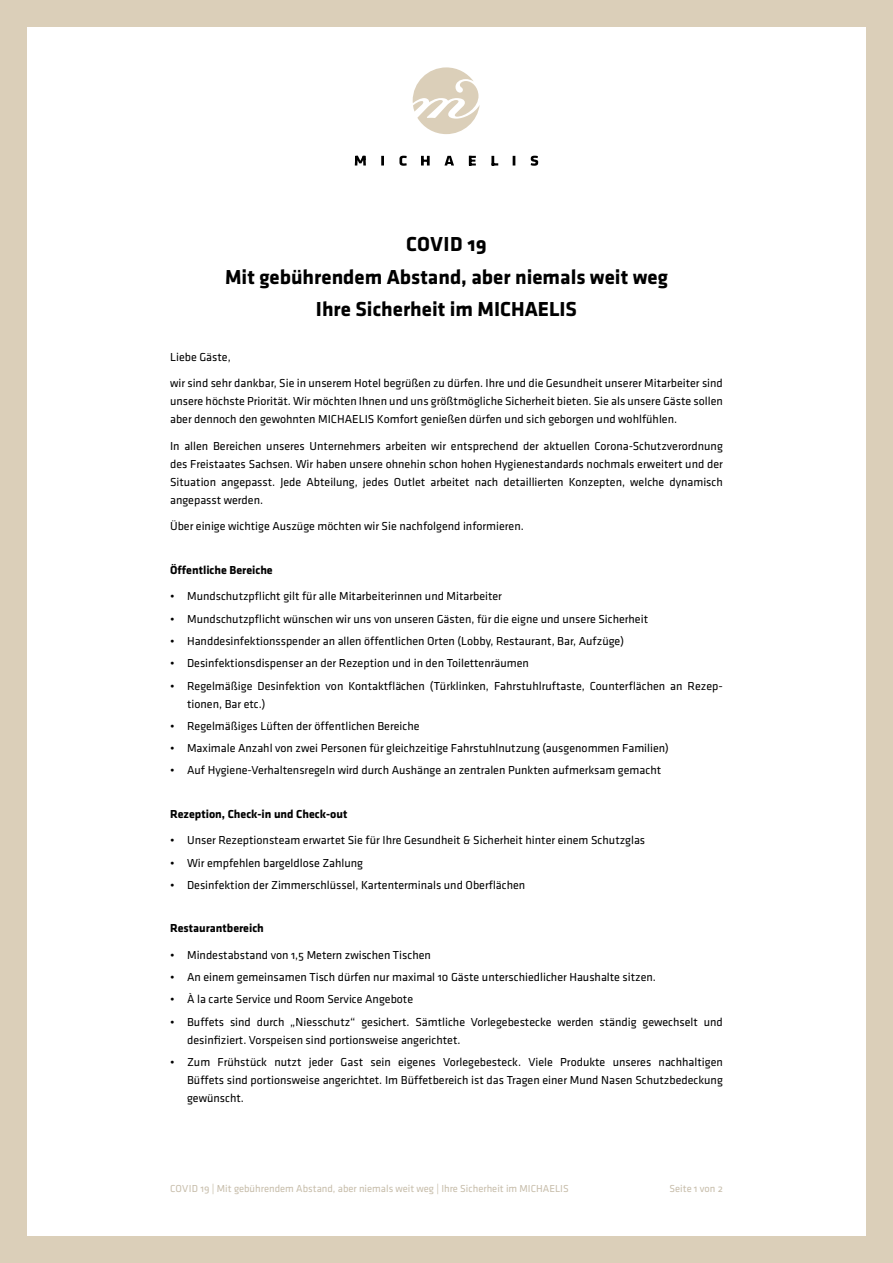
<style>
.page{position:relative;width:893px;height:1263px;background:#dbcfb9}
.page>*{position:absolute;margin:0;border:0;box-sizing:border-box;transform-origin:0 0}
.t1{font:21px/32.5px "Klavika Bold OSF";color:#000;text-align:center}
.t2{font:12px/18px "Klavika Regular OSF";color:#000;text-align:justify}
.t3{font:12px "Klavika Bold OSF";color:#000}
.t4{font:10.5px "Klavika Regular OSF";color:#c7bdaa}
</style>
<div class="page">
<div style="left:27px;top:27px;width:839px;height:1209px;background:#fff"></div>
<svg style="left:413px;top:67px;width:67px;height:67px"></svg>
<svg style="left:355px;top:156px;width:183px;height:10px"></svg>
<h1 class="t1" style="left:225px;top:228px;width:444px">COVID 19<br>Mit gebührendem Abstand, aber niemals weit weg<br>Ihre Sicherheit im MICHAELIS</h1>
<p class="t2" style="left:170px;top:348px;width:62px">Liebe Gäste,</p>
<p class="t2" style="left:170px;top:375px;width:554px">wir sind sehr dankbar, Sie in unserem Hotel begrüßen zu dürfen. Ihre und die Gesundheit unserer Mitarbeiter sind unsere höchste Priorität. Wir möchten Ihnen und uns größtmögliche Sicherheit bieten. Sie als unsere Gäste sollen aber dennoch den gewohnten MICHAELIS Komfort genießen dürfen und sich geborgen und wohlfühlen.</p>
<p class="t2" style="left:170px;top:437px;width:554px">In allen Bereichen unseres Unternehmers arbeiten wir entsprechend der aktuellen Corona-Schutzverordnung des Freistaates Sachsen. Wir haben unsere ohnehin schon hohen Hygienestandards nochmals erweitert und der Situation angepasst. Jede Abteilung, jedes Outlet arbeitet nach detaillierten Konzepten, welche dynamisch angepasst werden.</p>
<p class="t2" style="left:170px;top:518px;width:355px">Über einige wichtige Auszüge möchten wir Sie nachfolgend informieren.</p>
<p class="t3" style="left:170px;top:563px;width:104px">Öffentliche Bereiche</p>
<p class="t2" style="left:170px;top:588px;width:333px">• Mundschutzpflicht gilt für alle Mitarbeiterinnen und Mitarbeiter</p>
<p class="t2" style="left:170px;top:610px;width:479px">• Mundschutzpflicht wünschen wir uns von unseren Gästen, für die eigne und unsere Sicherheit</p>
<p class="t2" style="left:170px;top:632px;width:455px">• Handdesinfektionsspender an allen öffentlichen Orten (Lobby, Restaurant, Bar, Aufzüge)</p>
<p class="t2" style="left:170px;top:654px;width:360px">• Desinfektionsdispenser an der Rezeption und in den Toilettenräumen</p>
<p class="t2" style="left:187px;top:677px;width:537px;text-indent:-17px">• Regelmäßige Desinfektion von Kontaktflächen (Türklinken, Fahrstuhlruftaste, Counterflächen an Rezep&shy;tionen, Bar etc.)</p>
<p class="t2" style="left:170px;top:717px;width:251px">• Regelmäßiges Lüften der öffentlichen Bereiche</p>
<p class="t2" style="left:170px;top:739px;width:500px">• Maximale Anzahl von zwei Personen für gleichzeitige Fahrstuhlnutzung (ausgenommen Familien)</p>
<p class="t2" style="left:170px;top:761px;width:493px">• Auf Hygiene-Verhaltensregeln wird durch Aushänge an zentralen Punkten aufmerksam gemacht</p>
<p class="t3" style="left:170px;top:807px;width:179px">Rezeption, Check-in und Check-out</p>
<p class="t2" style="left:170px;top:831px;width:477px">• Unser Rezeptionsteam erwartet Sie für Ihre Gesundheit &amp; Sicherheit hinter einem Schutzglas</p>
<p class="t2" style="left:170px;top:854px;width:195px">• Wir empfehlen bargeldlose Zahlung</p>
<p class="t2" style="left:170px;top:876px;width:357px">• Desinfektion der Zimmerschlüssel, Kartenterminals und Oberflächen</p>
<p class="t3" style="left:170px;top:922px;width:95px">Restaurantbereich</p>
<p class="t2" style="left:170px;top:946px;width:262px">• Mindestabstand von 1,5 Metern zwischen Tischen</p>
<p class="t2" style="left:170px;top:968px;width:487px">• An einem gemeinsamen Tisch dürfen nur maximal 10 Gäste unterschiedlicher Haushalte sitzen.</p>
<p class="t2" style="left:170px;top:990px;width:245px">• À la carte Service und Room Service Angebote</p>
<p class="t2" style="left:187px;top:1013px;width:537px;text-indent:-17px">• Buffets sind durch „Niesschutz“ gesichert. Sämtliche Vorlegebestecke werden ständig gewechselt und desinfiziert. Vorspeisen sind portionsweise angerichtet.</p>
<p class="t2" style="left:187px;top:1053px;width:537px;text-indent:-17px">• Zum Frühstück nutzt jeder Gast sein eigenes Vorlegebesteck. Viele Produkte unseres nachhaltigen Büffets sind portionsweise angerichtet. Im Büffetbereich ist das Tragen einer Mund Nasen Schutzbedeckung gewünscht.</p>
<p class="t4" style="left:170px;top:1183px;width:400px">COVID 19 | Mit gebührendem Abstand, aber niemals weit weg | Ihre Sicherheit im MICHAELIS</p>
<p class="t4" style="left:670px;top:1183px;width:55px">Seite 1 von 2</p>
</div>
